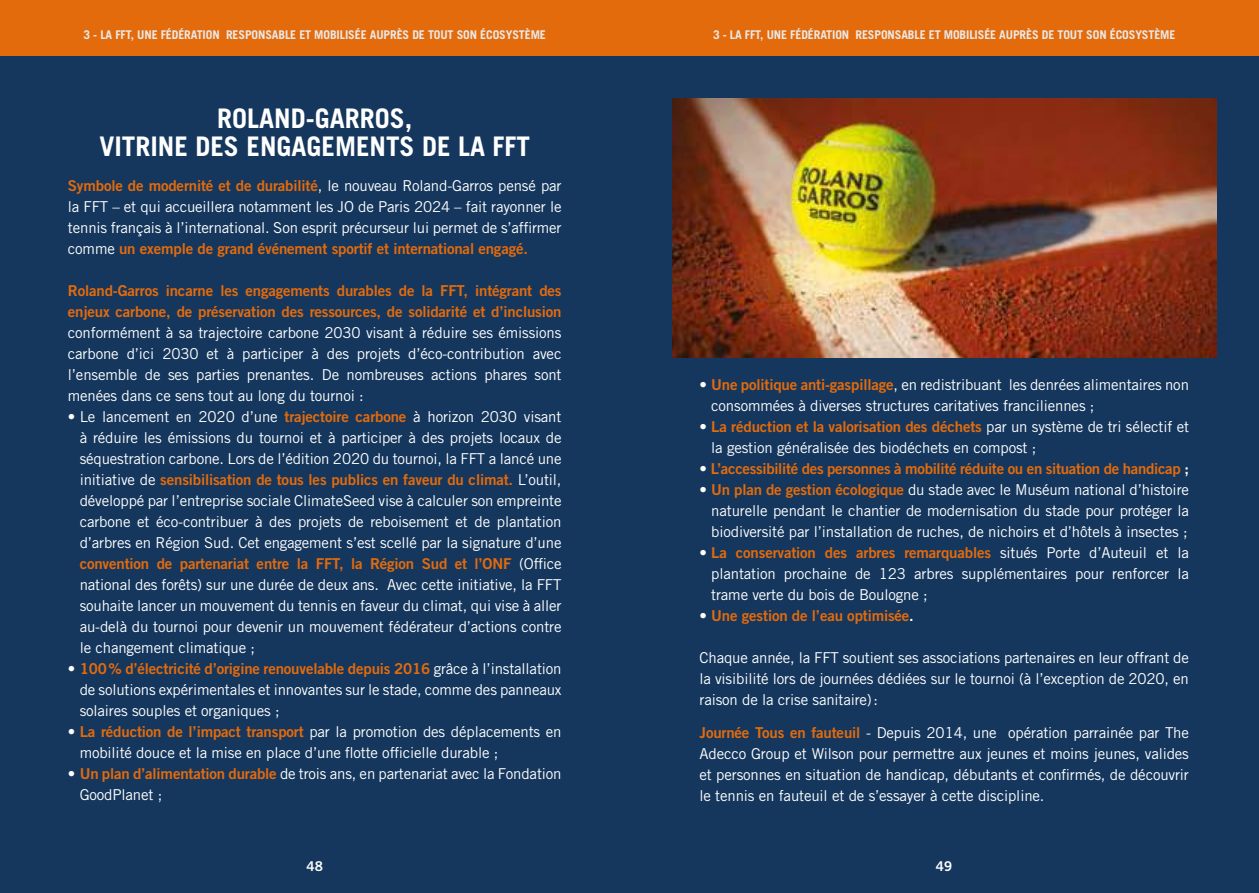
<style>
.page{position:relative;width:1259px;height:893px;background:#15375d}
.page>*{position:absolute;margin:0;border:0;box-sizing:border-box;transform-origin:0 0}
.t1{font:700 27px/28.5px "Trade Gothic";color:#fff;text-align:center}
.t2{font:15px/21px "Trade Gothic";letter-spacing:-.01em;color:#fff;text-align:justify}
.t3{font:15px/21px "Trade Gothic Bold Two";letter-spacing:-.01em;color:#e46b0c}
.t4{font:13.5px "Trade Gothic Bold Two";color:#fff}
.t5{font:700 12px "Trade Gothic";letter-spacing:-.01em;color:#eaeaea}
.s1{font-family:"Trade Gothic";color:#fff}
.s2{font-family:"Trade Gothic Bold Two";color:#e46b0c}
.s3{color:#fff}
</style>
<div class="page">
<img style="left:672px;top:98px;width:544px;height:259px">
<div style="left:0;top:0;width:1259px;height:56px;background:#e46b0c"></div>
<p class="t5" style="left:84px;top:27px;width:464px">3 - LA FFT, UNE FÉDÉRATION RESPONSABLE ET MOBILISÉE AUPRÈS DE TOUT SON ÉCOSYSTÈME</p>
<p class="t5" style="left:713px;top:27px;width:464px">3 - LA FFT, UNE FÉDÉRATION RESPONSABLE ET MOBILISÉE AUPRÈS DE TOUT SON ÉCOSYSTÈME</p>
<h1 class="t1" style="left:99px;top:104px;width:432px">ROLAND-GARROS,<br>VITRINE DES ENGAGEMENTS DE LA FFT</h1>
<p class="t3" style="left:68px;top:175px;width:495px">Symbole de modernité et de durabilité<span class="s1">, le nouveau Roland-Garros pensé par</span></p>
<p class="t2" style="left:68px;top:196px;width:495px">la FFT – et qui accueillera notamment les JO de Paris 2024 – fait rayonner le tennis français à l’international. Son esprit précurseur lui permet de s’affirmer</p>
<p class="t3" style="left:68px;top:238px;width:461px"><span class="s1">comme</span> un exemple de grand événement sportif et international engagé.</p>
<p class="t3" style="left:68px;top:280px;width:495px">Roland-Garros incarne les engagements durables de la FFT, intégrant des enjeux carbone, de préservation des ressources, de solidarité et d’inclusion</p>
<p class="t2" style="left:68px;top:322px;width:495px">conformément à sa trajectoire carbone 2030 visant à réduire ses émissions carbone d’ici 2030 et à participer à des projets d’éco-contribution avec l’ensemble de ses parties prenantes. De nombreuses actions phares sont menées dans ce sens tout au long du tournoi :</p>
<p class="t2" style="left:80px;top:406px;width:483px;text-indent:-12px">• Le lancement en 2020 d’une <span class="s2">trajectoire carbone</span> à horizon 2030 visant à réduire les émissions du tournoi et à participer à des projets locaux de séquestration carbone. Lors de l’édition 2020 du tournoi, la FFT a lancé une</p>
<p class="t3" style="left:80px;top:469px;width:483px"><span class="s1">initiative de</span> sensibilisation de tous les publics en faveur du climat. <span class="s1">L’outil,</span></p>
<p class="t2" style="left:80px;top:490px;width:483px">développé par l’entreprise sociale ClimateSeed vise à calculer son empreinte carbone et éco-contribuer à des projets de reboisement et de plantation d’arbres en Région Sud. Cet engagement s’est scellé par la signature d’une</p>
<p class="t3" style="left:80px;top:553px;width:483px">convention de partenariat entre la FFT, la Région Sud et l’ONF <span class="s1">(Office</span></p>
<p class="t2" style="left:80px;top:574px;width:483px">national des forêts) sur une durée de deux ans. Avec cette initiative, la FFT souhaite lancer un mouvement du tennis en faveur du climat, qui vise à aller au-delà du tournoi pour devenir un mouvement fédérateur d’actions contre le changement climatique ;</p>
<p class="t3" style="left:68px;top:658px;width:495px"><span class="s1">•</span> 100% d’électricité d’origine renouvelable depuis 2016 <span class="s1">grâce à l’installation</span></p>
<p class="t2" style="left:80px;top:679px;width:483px">de solutions expérimentales et innovantes sur le stade, comme des panneaux solaires souples et organiques ;</p>
<p class="t2" style="left:80px;top:721px;width:483px;text-indent:-12px">• <span class="s2">La réduction de l’impact transport</span> par la promotion des déplacements en mobilité douce et la mise en place d’une flotte officielle durable ;</p>
<p class="t2" style="left:80px;top:763px;width:483px;text-indent:-12px">• <span class="s2">Un plan d’alimentation durable</span> de trois ans, en partenariat avec la Fondation<br>GoodPlanet ;</p>
<p class="t4" style="left:306px;top:857px;width:18px">48</p>
<p class="t2" style="left:711px;top:373px;width:479px;text-indent:-12px">• <span class="s2">Une politique anti-gaspillage</span>, en redistribuant les denrées alimentaires non consommées à diverses structures caritatives franciliennes ;</p>
<p class="t3" style="left:699px;top:415px;width:491px"><span class="s1">•</span> La réduction et la valorisation des déchets <span class="s1">par un système de tri sélectif et</span></p>
<p class="t2" style="left:711px;top:436px;width:327px">la gestion généralisée des biodéchets en compost ;</p>
<p class="t3" style="left:699px;top:457px;width:491px"><span class="s1">•</span> L’accessibilité des personnes à mobilité réduite ou en situation de handicap <span class="s3">;</span></p>
<p class="t2" style="left:711px;top:478px;width:479px;text-indent:-12px">• <span class="s2">Un plan de gestion écologique</span> du stade avec le Muséum national d’histoire naturelle pendant le chantier de modernisation du stade pour protéger la biodiversité par l’installation de ruches, de nichoirs et d’hôtels à insectes ;</p>
<p class="t3" style="left:699px;top:541px;width:491px"><span class="s1">•</span> La conservation des arbres remarquables <span class="s1">situés Porte d’Auteuil et la</span></p>
<p class="t2" style="left:711px;top:562px;width:479px">plantation prochaine de 123 arbres supplémentaires pour renforcer la trame verte du bois de Boulogne ;</p>
<p class="t3" style="left:699px;top:604px;width:216px"><span class="s1">•</span> Une gestion de l’eau optimisée<span class="s3">.</span></p>
<p class="t2" style="left:699px;top:646px;width:491px">Chaque année, la FFT soutient ses associations partenaires en leur offrant de la visibilité lors de journées dédiées sur le tournoi (à l’exception de 2020, en raison de la crise sanitaire):</p>
<p class="t2" style="left:699px;top:722px;width:491px"><span class="s2">Journée Tous en fauteuil</span> - Depuis 2014, une opération parrainée par The Adecco Group et Wilson pour permettre aux jeunes et moins jeunes, valides et personnes en situation de handicap, débutants et confirmés, de découvrir le tennis en fauteuil et de s’essayer à cette discipline.</p>
<p class="t4" style="left:936px;top:857px;width:18px">49</p>
</div>
